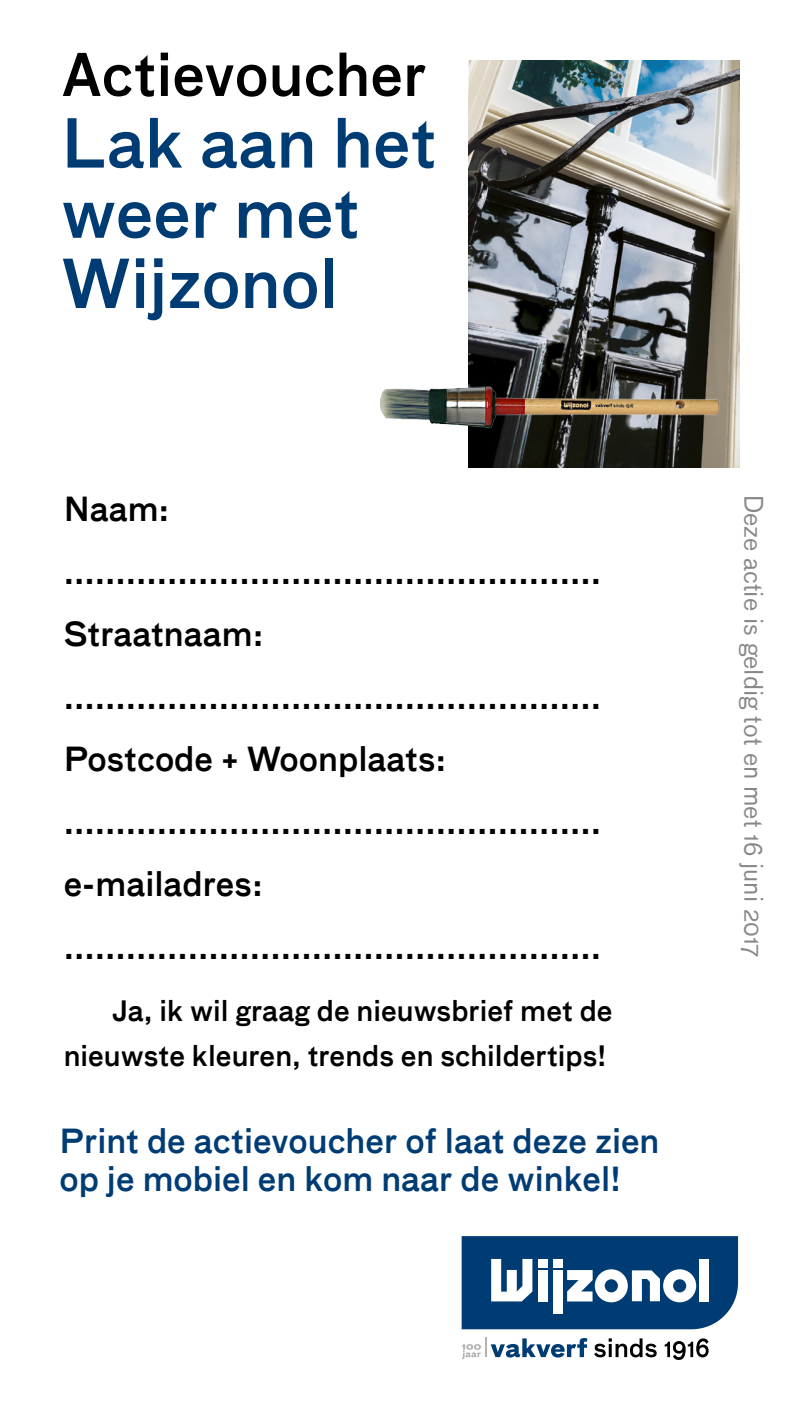
<style>
.page{position:relative;width:800px;height:1420px;background:#fff}
.page>*{position:absolute;margin:0;border:0;box-sizing:border-box;transform-origin:0 0}
.t1{font:500 65.5px/70.2px "Bau";color:#003c74}
.t2{font:500 57.25px "Bau";color:#000}
.t3{font:500 32.5px/62.5px "Bau";color:#000}
.t4{font:500 32.5px/37.5px "Bau";color:#003c74}
.t5{font:500 27.5px/45px "Bau";color:#000;text-align:right}
.t6{font:25px "Bau";color:#878787}
</style>
<div class="page">
<img style="left:469px;top:60px;width:271px;height:408px">
<svg style="left:462px;top:1236px;width:276px;height:93px"></svg>
<div style="left:699px;top:1259px;width:10px;height:42px;background:#fff"></div>
<svg style="left:594px;top:1338px;width:63px;height:19px"></svg>
<svg style="left:665px;top:1338px;width:44px;height:22px"></svg>
<div style="left:538px;top:1259px;width:10px;height:8px;background:#fff"></div>
<div style="left:553px;top:1259px;width:10px;height:8px;background:#fff"></div>
<svg style="left:462px;top:1337px;width:125px;height:22px"></svg>
<img style="left:380px;top:365px;width:360px;height:78px">
<h2 class="t2" style="left:61px;top:41px;width:367px">Actievoucher</h2>
<h1 class="t1" style="left:61px;top:109px;width:377px">Lak aan het weer met<br>Wijzonol</h1>
<p class="t3" style="left:64px;top:478px;width:539px">Naam: ....................................................<br>Straatnaam: ....................................................<br>Postcode + Woonplaats: .................................................... e-mailadres: ....................................................</p>
<p class="t5" style="left:64px;top:989px;width:550px">Ja, ik wil graag de nieuwsbrief met de nieuwste kleuren, trends en schildertips!</p>
<p class="t4" style="left:59px;top:1122px;width:602px">Print de actievoucher of laat deze zien op je mobiel en kom naar de winkel!</p>
<p class="t6" style="left:768px;top:495px;width:464px;rotate:90deg">Deze actie is geldig tot en met 16 juni 2017</p>
</div>
